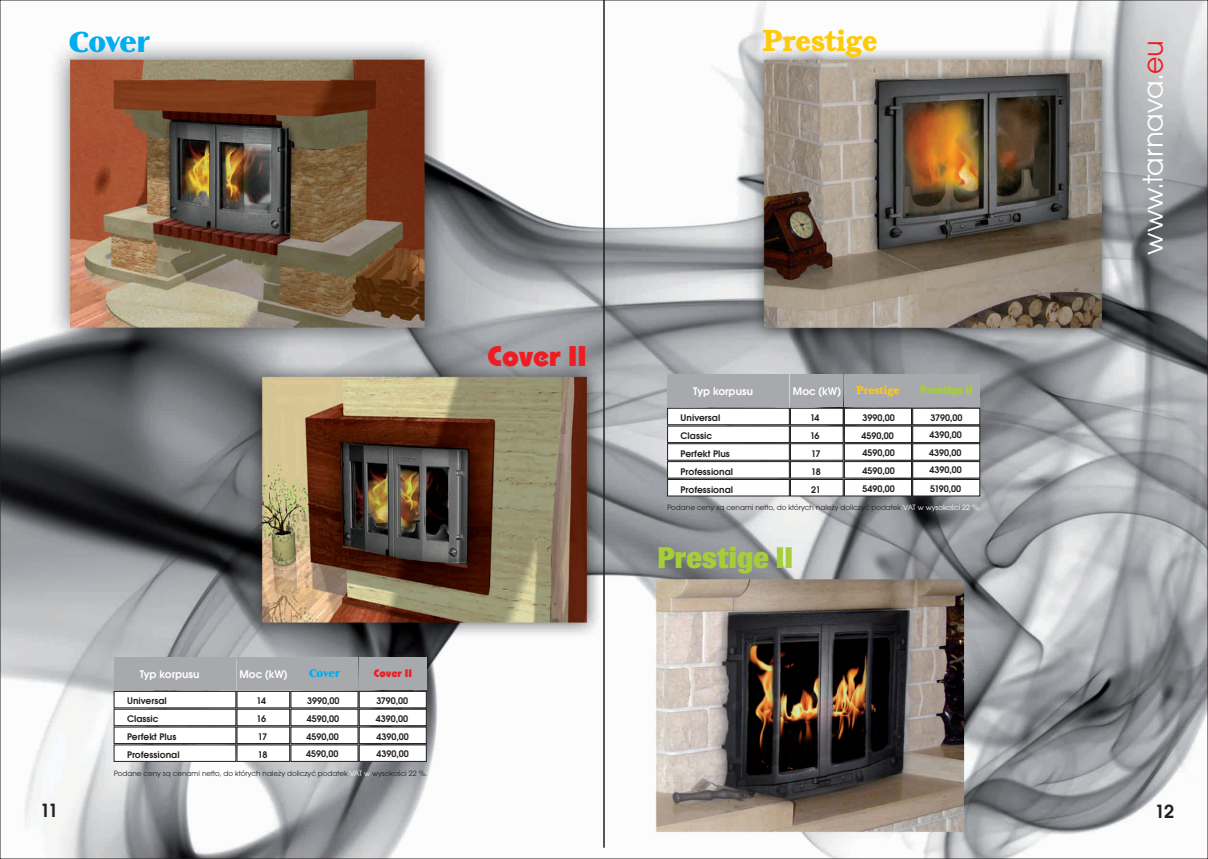
<style>
.page{position:relative;width:1208px;height:859px;background:#fff}
.page>*{position:absolute;margin:0;border:0;box-sizing:border-box;transform-origin:0 0}
.t1{font:30px "Avant Gar Got Itc TEE";letter-spacing:-3.01em;color:#fff}
.t2{font:30px "Brown CE Heavy";color:#a6ce39}
.t3{font:30px "Cushing Itc TEE Heav";letter-spacing:-2.33em;color:#feca0a}
.t4{font:30px "Bauhaus ITCEE Heav";letter-spacing:-2.565em;color:#ee1d23}
.t5{font:30px "Binner DEE";letter-spacing:-2.91em;color:#00aeef}
.t6{font:600 20px "Avant Gar Got Itc TEE";color:#231f20}
.t7{font:600 11.5px "Avant Gar Got Itc TEE";letter-spacing:-2.5em;color:#fff}
.t8{font:600 11.5px "Avant Gar Got Itc TEE";letter-spacing:-2.625em;color:#fff}
.t9{font:11.5px "Brown CE Heavy";color:#a6ce39}
.t10{font:800 11.5px "Cushing IT Cby BT";color:#feca0a}
.t11{font:11.5px "Bauhaus ITCEE Heav";letter-spacing:-2.565em;color:#ee1d23}
.t12{font:11.5px "Binner DEE";letter-spacing:-2.91em;color:#00aeef}
.t13{font:600 10px/17.8px "Avant Gar Got Itc TEE";letter-spacing:-2.5em;color:#231f20}
.t14{font:600 10px/17.9px "Avant Gar Got Itc TEE";letter-spacing:-2.525em;color:#231f20}
.t15{font:600 10px "Avant Gar Got Itc TEE";letter-spacing:-2.53em;color:#231f20}
.t16{font:600 10px "Avant Gar Got Itc TEE";letter-spacing:-2.615em;color:#231f20}
.t17{font:600 10px "Avant Gar Got Itc TEE";letter-spacing:-2.02em;color:#231f20}
.t18{font:8px "Avant Gar Got Itc TEE";letter-spacing:-2.85em;color:#231f20}
.s1{color:#fff}
.s2{color:#ee1d23}
</style>
<div class="page">
<img style="left:2px;top:2px;width:1204px;height:855px">
<div style="left:114px;top:657px;width:122px;height:33px;background:#a8a9ad"></div>
<div style="left:667px;top:374px;width:122px;height:33px;background:#a8a9ad"></div>
<div style="left:237px;top:657px;width:53px;height:33px;background:#a8a9ad"></div>
<div style="left:790px;top:374px;width:53px;height:33px;background:#a8a9ad"></div>
<div style="left:291px;top:657px;width:67px;height:33px;background:#a8a9ad"></div>
<div style="left:844px;top:374px;width:67px;height:33px;background:#a8a9ad"></div>
<div style="left:359px;top:657px;width:67px;height:33px;background:#a8a9ad"></div>
<div style="left:912px;top:374px;width:67px;height:33px;background:#a8a9ad"></div>
<svg style="left:114px;top:691px;width:312px;height:71px"></svg>
<svg style="left:667px;top:408px;width:313px;height:88px"></svg>
<hr style="left:603px;top:0;width:1px;height:848px;background:#231f20">
<h1 class="t5" style="left:69px;top:29px;width:155px">Cover</h1>
<h1 class="t3" style="left:762px;top:32px;width:194px">Prestige</h1>
<h1 class="t4" style="left:487px;top:344px;width:147px">Cover I I</h1>
<p class="t7" style="left:140px;top:669px;width:93px">Typkorpusu</p>
<p class="t8" style="left:239px;top:669px;width:94px">Moc (kW)</p>
<p class="t12" style="left:309px;top:668px;width:60px">Cover</p>
<p class="t11" style="left:374px;top:668px;width:57px">Cover I I</p>
<p class="t16" style="left:127px;top:697px;width:70px">Universal</p>
<p class="t17" style="left:127px;top:715px;width:61px">Classic</p>
<p class="t15" style="left:127px;top:733px;width:74px">Perfekt Pl us</p>
<p class="t14" style="left:127px;top:746px;width:82px">Professional</p>
<p class="t13" style="left:376px;top:692px;width:59px">3790,00<br>4390,00</p>
<p class="t13" style="left:376px;top:745px;width:59px">4390, 00</p>
<p class="t13" style="left:256px;top:693px;width:36px">14</p>
<p class="t13" style="left:307px;top:693px;width:59px">3990,00<br>4590, 00</p>
<p class="t13" style="left:306px;top:745px;width:59px">4590, 00</p>
<p class="t13" style="left:257px;top:711px;width:36px">16</p>
<p class="t13" style="left:306px;top:728px;width:129px">4590,00 4390,00</p>
<p class="t13" style="left:258px;top:729px;width:36px">17</p>
<p class="t13" style="left:258px;top:747px;width:36px">18</p>
<p class="t18" style="left:114px;top:770px;width:348px">Podaneceny są cenami netto, doktórych należy dol iczyć podatek <span class="s1">VAT w</span>wysokości 22 %.</p>
<p class="t7" style="left:693px;top:386px;width:93px">Typkorpusu</p>
<p class="t8" style="left:793px;top:386px;width:94px">Moc (kW)</p>
<p class="t10" style="left:856px;top:386px;width:45px">Prestige</p>
<p class="t9" style="left:920px;top:385px;width:54px">Prestige II</p>
<p class="t16" style="left:680px;top:414px;width:70px">Universal</p>
<p class="t17" style="left:680px;top:432px;width:61px">Classic</p>
<p class="t15" style="left:680px;top:449px;width:74px">Perfekt Pl us</p>
<p class="t14" style="left:680px;top:463px;width:82px">Professional<br>Professional</p>
<p class="t13" style="left:810px;top:410px;width:36px">14</p>
<p class="t13" style="left:810px;top:428px;width:36px">16</p>
<p class="t13" style="left:811px;top:445px;width:36px">17</p>
<p class="t13" style="left:811px;top:463px;width:36px">18<br>21</p>
<p class="t13" style="left:930px;top:409px;width:58px">3790,00</p>
<p class="t13" style="left:862px;top:409px;width:59px">3990, 00</p>
<p class="t13" style="left:861px;top:427px;width:127px">4590,00 4390,00</p>
<p class="t13" style="left:929px;top:444px;width:59px">4390, 00</p>
<p class="t13" style="left:929px;top:462px;width:59px">4390, 00</p>
<p class="t13" style="left:930px;top:480px;width:58px">5190,00</p>
<p class="t13" style="left:862px;top:444px;width:59px">4590, 00</p>
<p class="t13" style="left:862px;top:462px;width:59px;line-height:18.7px">4590, 00<br>5490, 00</p>
<p class="t18" style="left:667px;top:504px;width:348px">Podaneceny są cenami netto, doktórych należy dol iczyć podatek <span class="s1">VAT wwysokości 22 %.</span></p>
<h1 class="t2" style="left:657px;top:543px;width:137px">Prestige II</h1>
<h1 class="t1" style="left:1140px;top:255px;width:300px;rotate:-90deg">www.tarnava. <span class="s2">eu</span></h1>
<h2 class="t6" style="left:40px;top:801px;width:70px">11</h2>
<h2 class="t6" style="left:1154px;top:803px;width:71px">12</h2>
</div>
